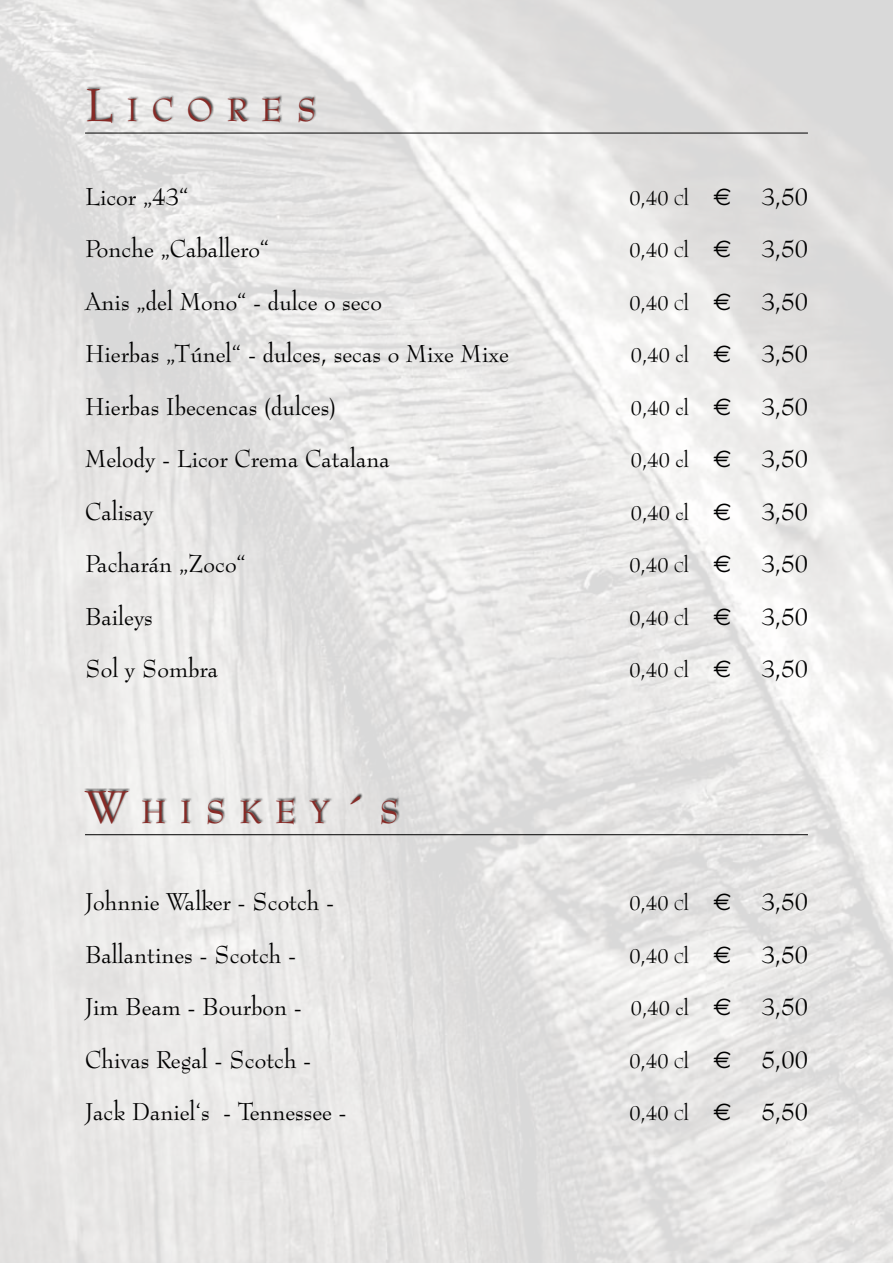
<style>
.page{position:relative;width:893px;height:1263px;background:#fff}
.page>*{position:absolute;margin:0;border:0;box-sizing:border-box;transform-origin:0 0}
.t1{font:31.5px "Bernhard Modern BT";letter-spacing:.43em;color:#872a26}
.t2{font:24px "Bernhard Modern BT";color:#000}
.t3{font:20.25px "Bernhard Modern BT";color:#000}
.t4{font:20.25px "Bernhard Modern BT";color:#000}
.s1{font-size:45px}
.s2{font-size:14.1px}
.s3{font-style:inherit}
.s4{font-family:"Euro Sans";font-size:24px}
</style>
<div class="page">
<hr style="left:85px;top:133px;width:723px;height:1px;background:#000">
<div style="left:87px;top:86px;width:230px;height:38px;background:#000;opacity:.75"></div>
<hr style="left:85px;top:834px;width:723px;height:1px;background:#000">
<div style="left:84px;top:788px;width:316px;height:37px;background:#000;opacity:.75"></div>
<h1 class="t1" style="left:85px;top:90px;width:233px"><span class="s1">L</span>ICORES</h1>
<p class="t2" style="left:85px;top:181px;width:105px">Licor „43“</p>
<p class="t3" style="left:629px;top:184px;width:103px">0,40 <span class="s2">C</span><span class="s3">l</span> <span class="s4">E</span></p>
<p class="t2" style="left:762px;top:181px;width:48px">3,50</p>
<p class="t2" style="left:85px;top:233px;width:186px">Ponche „Caballero“</p>
<p class="t3" style="left:629px;top:237px;width:103px">0,40 <span class="s2">C</span><span class="s3">l</span> <span class="s4">E</span></p>
<p class="t2" style="left:762px;top:233px;width:48px">3,50</p>
<p class="t2" style="left:85px;top:286px;width:298px">Anis „del Mono“ - dulce o seco</p>
<p class="t3" style="left:629px;top:289px;width:103px">0,40 <span class="s2">C</span><span class="s3">l</span> <span class="s4">E</span></p>
<p class="t2" style="left:762px;top:286px;width:48px">3,50</p>
<p class="t2" style="left:85px;top:338px;width:425px">Hierbas „Túnel“ - dulces, secas o Mixe Mixe</p>
<p class="t4" style="left:631px;top:342px;width:102px">0,40 cl <span class="s4">E</span></p>
<p class="t2" style="left:762px;top:338px;width:48px">3,50</p>
<p class="t2" style="left:85px;top:391px;width:253px">Hierbas Ibecencas (dulces)</p>
<p class="t4" style="left:631px;top:394px;width:102px">0,40 cl <span class="s4">E</span></p>
<p class="t2" style="left:762px;top:391px;width:48px">3,50</p>
<p class="t2" style="left:85px;top:443px;width:306px">Melody - Licor Crema Catalana</p>
<p class="t4" style="left:631px;top:447px;width:102px">0,40 cl <span class="s4">E</span></p>
<p class="t2" style="left:762px;top:443px;width:48px">3,50</p>
<p class="t2" style="left:85px;top:496px;width:70px">Calisay</p>
<p class="t4" style="left:631px;top:499px;width:102px">0,40 cl <span class="s4">E</span></p>
<p class="t2" style="left:762px;top:496px;width:48px">3,50</p>
<p class="t2" style="left:85px;top:548px;width:162px">Pacharán „Zoco“</p>
<p class="t3" style="left:629px;top:552px;width:103px">0,40 <span class="s2">C</span><span class="s3">l</span> <span class="s4">E</span></p>
<p class="t2" style="left:762px;top:548px;width:48px">3,50</p>
<p class="t2" style="left:85px;top:601px;width:69px">Baileys</p>
<p class="t3" style="left:629px;top:604px;width:103px">0,40 <span class="s2">C</span><span class="s3">l</span> <span class="s4">E</span></p>
<p class="t2" style="left:762px;top:601px;width:48px">3,50</p>
<p class="t2" style="left:85px;top:653px;width:135px">Sol y Sombra</p>
<p class="t3" style="left:629px;top:657px;width:103px">0,40 <span class="s2">C</span><span class="s3">l</span> <span class="s4">E</span></p>
<p class="t2" style="left:762px;top:653px;width:48px">3,50</p>
<h1 class="t1" style="left:85px;top:791px;width:316px"><span class="s1">W</span>HISKEY<span class="s1">´</span>S</h1>
<p class="t2" style="left:85px;top:886px;width:251px">Johnnie Walker - Scotch -</p>
<p class="t3" style="left:629px;top:889px;width:103px">0,40 <span class="s2">C</span><span class="s3">l</span> <span class="s4">E</span></p>
<p class="t2" style="left:762px;top:886px;width:48px">3,50</p>
<p class="t2" style="left:85px;top:938px;width:213px">Ballantines - Scotch -</p>
<p class="t3" style="left:629px;top:942px;width:103px">0,40 <span class="s2">C</span><span class="s3">l</span> <span class="s4">E</span></p>
<p class="t2" style="left:762px;top:938px;width:48px">3,50</p>
<p class="t2" style="left:85px;top:991px;width:218px">Jim Beam - Bourbon -</p>
<p class="t4" style="left:631px;top:994px;width:102px">0,40 cl <span class="s4">E</span></p>
<p class="t2" style="left:762px;top:991px;width:48px">3,50</p>
<p class="t2" style="left:85px;top:1043px;width:228px">Chivas Regal - Scotch -</p>
<p class="t3" style="left:629px;top:1047px;width:103px">0,40 <span class="s2">C</span><span class="s3">l</span> <span class="s4">E</span></p>
<p class="t2" style="left:762px;top:1043px;width:48px">5,00</p>
<p class="t2" style="left:85px;top:1096px;width:263px">Jack Daniel‘s - Tennessee -</p>
<p class="t3" style="left:629px;top:1099px;width:103px">0,40 <span class="s2">C</span><span class="s3">l</span> <span class="s4">E</span></p>
<p class="t2" style="left:762px;top:1096px;width:48px">5,50</p>
</div>
